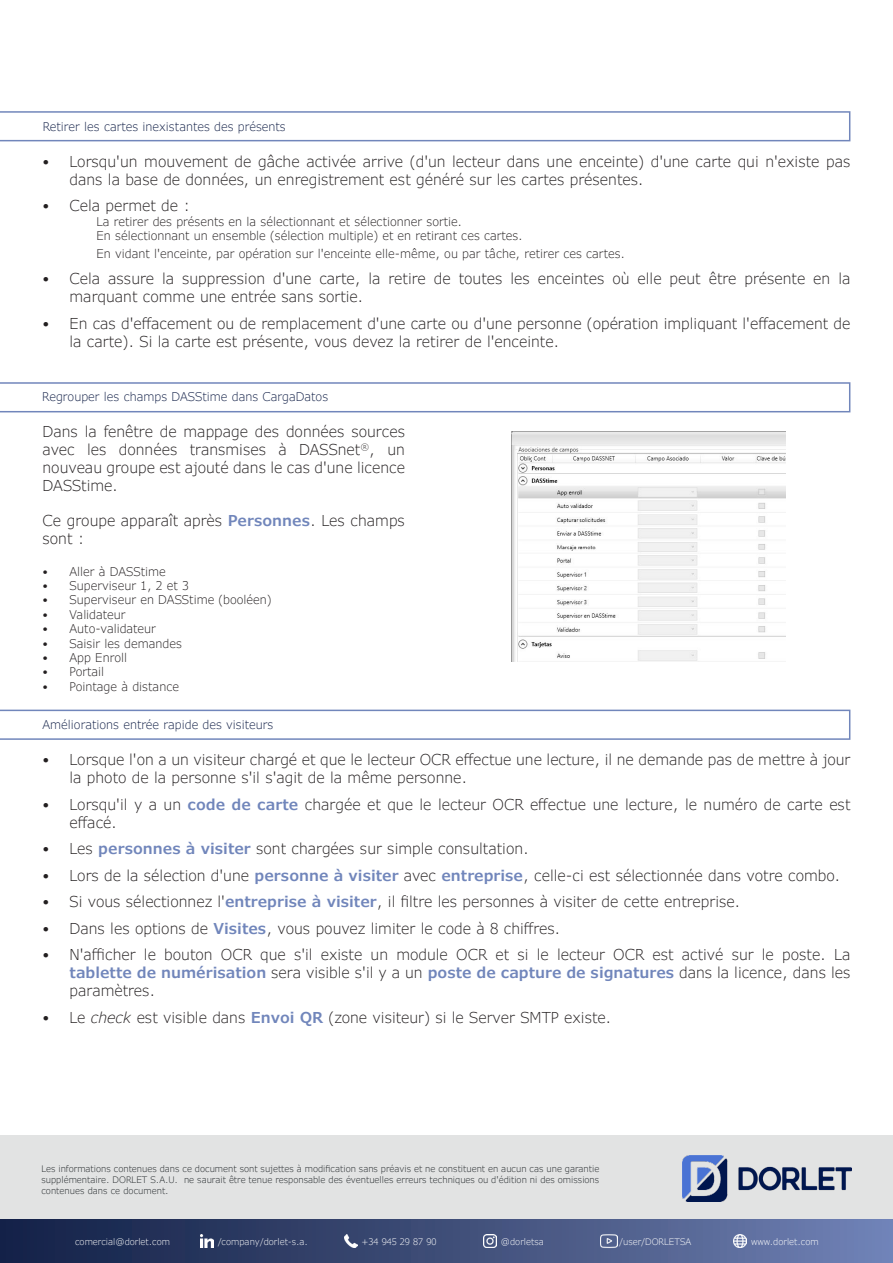
<style>
.page{position:relative;width:893px;height:1263px;background:#fff}
.page>*{position:absolute;margin:0;border:0;box-sizing:border-box;transform-origin:0 0}
.t1{font:300 15px/18px "Verdana Pro";color:#231f20}
.t2{font:300 12px "Verdana Pro";color:#231f20}
.t3{font:300 12px "Verdana Pro";color:#132148}
.t4{font:300 9px/10.8px "Verdana Pro";color:#212629;text-align:justify}
.t5{font:300 9px "Verdana Pro";color:#fff}
.s1{font-weight:600;color:#7186bb}
.s2{font-style:italic}
</style>
<div class="page">
<div style="left:0;top:1135px;width:893px;height:85px;background:#e2e3e3"></div>
<div style="left:0;top:1220px;width:893px;height:43px;background:linear-gradient(to right,#121f44,#6f81b3)"></div>
<svg style="left:201px;top:1235px;width:12px;height:12px"></svg>
<svg style="left:344px;top:1235px;width:13px;height:12px"></svg>
<svg style="left:484px;top:1235px;width:13px;height:12px"></svg>
<img style="left:600px;top:1232px;width:17px;height:17px">
<svg style="left:734px;top:1235px;width:13px;height:12px"></svg>
<img style="left:683px;top:1156px;width:168px;height:45px">
<svg style="left:0;top:111px;width:850px;height:30px"></svg>
<svg style="left:0;top:382px;width:850px;height:30px"></svg>
<svg style="left:0;top:710px;width:850px;height:30px"></svg>
<img style="left:511px;top:432px;width:274px;height:230px">
<p class="t3" style="left:43px;top:118px;width:245px">Retirer les cartes inexistantes des présents</p>
<p class="t1" style="left:70px;top:152px;width:782px;text-indent:-27px">• Lorsqu'un mouvement de gâche activée arrive (d'un lecteur dans une enceinte) d'une carte qui n'existe pas dans la base de données, un enregistrement est généré sur les cartes présentes.</p>
<p class="t1" style="left:43px;top:197px;width:149px">• Cela permet de :</p>
<p class="t2" style="left:97px;top:213px;width:367px">La retirer des présents en la sélectionnant et sélectionner sortie.</p>
<p class="t2" style="left:97px;top:227px;width:428px">En sélectionnant un ensemble (sélection multiple) et en retirant ces cartes.</p>
<p class="t2" style="left:97px;top:245px;width:530px">En vidant l'enceinte, par opération sur l'enceinte elle-même, ou par tâche, retirer ces cartes.</p>
<p class="t1" style="left:70px;top:270px;width:782px;text-indent:-27px">• Cela assure la suppression d'une carte, la retire de toutes les enceintes où elle peut être présente en la marquant comme une entrée sans sortie.</p>
<p class="t1" style="left:70px;top:314px;width:782px;text-indent:-27px">• En cas d'effacement ou de remplacement d'une carte ou d'une personne (opération impliquant l'effacement de la carte). Si la carte est présente, vous devez la retirer de l'enceinte.</p>
<p class="t3" style="left:42px;top:389px;width:288px">Regrouper les champs DASStime dans CargaDatos</p>
<p class="t1" style="left:43px;top:423px;width:364px;text-align:justify">Dans la fenêtre de mappage des données sources avec les données transmises à DASSnet<sup>®</sup>, un nouveau groupe est ajouté dans le cas d'une licence DASStime.</p>
<p class="t1" style="left:43px;top:512px;width:364px">Ce groupe apparaît après <span class="s1">Personnes</span>. Les champs sont :</p>
<p class="t2" style="left:43px;top:563px;width:125px">• Aller à DASStime</p>
<p class="t2" style="left:43px;top:577px;width:148px">• Superviseur 1, 2 et 3</p>
<p class="t2" style="left:43px;top:592px;width:231px">• Superviseur en DASStime (booléen)</p>
<p class="t2" style="left:43px;top:606px;width:85px">• Validateur</p>
<p class="t2" style="left:43px;top:621px;width:115px">• Auto-validateur</p>
<p class="t2" style="left:43px;top:635px;width:141px">• Saisir les demandes</p>
<p class="t2" style="left:43px;top:649px;width:86px">• App Enroll</p>
<p class="t2" style="left:43px;top:664px;width:63px">• Portail</p>
<p class="t2" style="left:43px;top:678px;width:138px">• Pointage à distance</p>
<p class="t3" style="left:43px;top:717px;width:232px">Améliorations entrée rapide des visiteurs</p>
<p class="t1" style="left:70px;top:750px;width:782px;text-indent:-27px">• Lorsque l'on a un visiteur chargé et que le lecteur OCR effectue une lecture, il ne demande pas de mettre à jour la photo de la personne s'il s'agit de la même personne.</p>
<p class="t1" style="left:70px;top:795px;width:782px;text-indent:-27px">• Lorsqu'il y a un <span class="s1">code de carte</span> chargée et que le lecteur OCR effectue une lecture, le numéro de carte est effacé.</p>
<p class="t1" style="left:43px;top:839px;width:488px">• Les <span class="s1">personnes à visiter</span> sont chargées sur simple consultation.</p>
<p class="t1" style="left:43px;top:866px;width:799px">• Lors de la sélection d'une <span class="s1">personne à visiter</span> avec <span class="s1">entreprise</span>, celle-ci est sélectionnée dans votre combo.</p>
<p class="t1" style="left:43px;top:892px;width:699px">• Si vous sélectionnez l'<span class="s1">entreprise à visiter</span>, il filtre les personnes à visiter de cette entreprise.</p>
<p class="t1" style="left:43px;top:919px;width:519px">• Dans les options de <span class="s1">Visites</span>, vous pouvez limiter le code à 8 chiffres.</p>
<p class="t1" style="left:70px;top:945px;width:782px;text-align:justify;text-indent:-27px">• N'afficher le bouton OCR que s'il existe un module OCR et si le lecteur OCR est activé sur le poste. La <span class="s1">tablette de numérisation</span> sera visible s'il y a un <span class="s1">poste de capture de signatures</span> dans la licence, dans les paramètres.</p>
<p class="t1" style="left:43px;top:1008px;width:570px">• Le <span class="s2">check</span> est visible dans <span class="s1">Envoi QR</span> (zone visiteur) si le Server SMTP existe.</p>
<p class="t4" style="left:41px;top:1163px;width:559px">Les informations contenues dans ce document sont sujettes à modification sans préavis et ne constituent en aucun cas une garantie supplémentaire. DORLET S.A.U. ne saurait être tenue responsable des éventuelles erreurs techniques ou d'édition ni des omissions contenues dans ce document.</p>
<p class="t5" style="left:75px;top:1235px;width:96px">comercial@dorlet.com</p>
<p class="t5" style="left:218px;top:1235px;width:92px">/company/dorlet-s.a.</p>
<p class="t5" style="left:361px;top:1235px;width:76px">+34 945 29 87 90</p>
<p class="t5" style="left:501px;top:1235px;width:44px">@dorletsa</p>
<p class="t5" style="left:619px;top:1235px;width:74px">/user/DORLETSA</p>
<p class="t5" style="left:751px;top:1235px;width:69px">www.dorlet.com</p>
</div>
